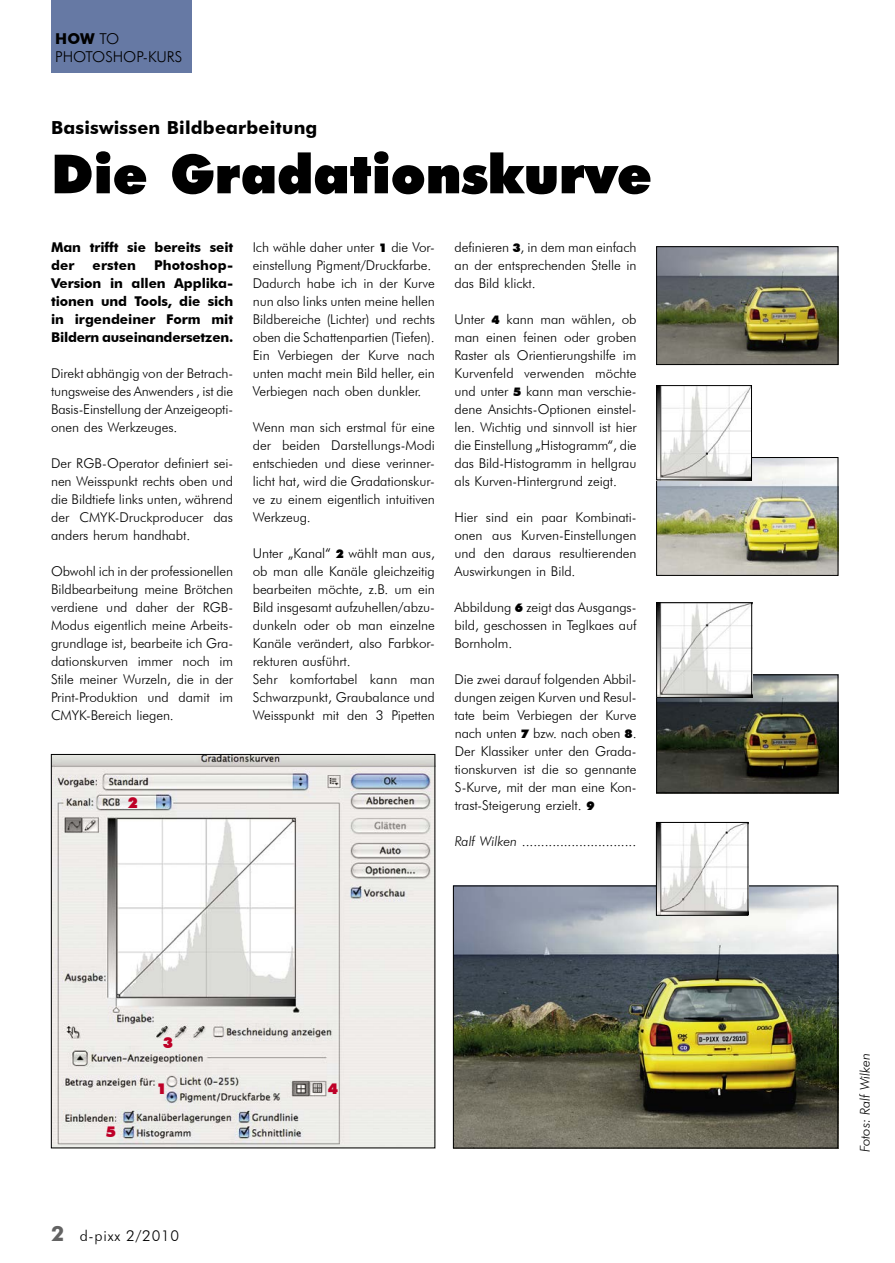
<style>
.page{position:relative;width:895px;height:1263px;background:#fff}
.page>*{position:absolute;margin:0;border:0;box-sizing:border-box;transform-origin:0 0}
.Headline_36{font:900 54px "Futura BT";letter-spacing:-.005em;color:#000}
.Headline_12{font:700 18px "Futura BT";letter-spacing:.01em;color:#000}
.t1{font:300 15px "Futura BT";color:#000}
.t2{font:300 15px "Futura BT";letter-spacing:.05em;color:#000}
.t3{font:700 15px "Futura BT";color:#000}
.t4{font:900 15px "Futura BT";color:#be0027}
.Lauftext{font:300 13.5px/18px "Futura BT";letter-spacing:-.005em;color:#000;text-align:justify}
.Lauftext-2{font:700 13.5px/18px "Futura BT";letter-spacing:-.005em;color:#000}
.t5{font:italic 300 13.5px "Futura BT";color:#000}
.s1{font-weight:300}
.s2{font-weight:900;font-size:12px}
.s3{font-style:italic}
.s4{font-weight:700;font-size:21px;color:#636363}
</style>
<div class="page">
<div style="left:51px;top:0;width:140px;height:72px;background:#6679a4"></div>
<img style="left:53px;top:756px;width:380px;height:390px">
<div style="left:51px;top:754px;width:384px;height:394px;border:1px solid #000"></div>
<img style="left:455px;top:887px;width:380px;height:259px">
<div style="left:453px;top:885px;width:384px;height:263px;border:1px solid #000"></div>
<img style="left:658px;top:248px;width:178px;height:115px">
<div style="left:656px;top:246px;width:182px;height:119px;border:1px solid #000"></div>
<img style="left:658px;top:459px;width:178px;height:115px">
<div style="left:656px;top:457px;width:182px;height:119px;border:1px solid #000"></div>
<img style="left:658px;top:387px;width:91px;height:91px">
<div style="left:656px;top:385px;width:95px;height:95px;border:1px solid #000"></div>
<img style="left:658px;top:824px;width:87px;height:89px">
<div style="left:656px;top:822px;width:91px;height:93px;border:1px solid #000"></div>
<img style="left:658px;top:676px;width:178px;height:115px">
<div style="left:656px;top:674px;width:182px;height:119px;border:1px solid #000"></div>
<img style="left:658px;top:604px;width:91px;height:92px">
<div style="left:656px;top:602px;width:95px;height:96px;border:1px solid #000"></div>
<p class="t3" style="left:55px;top:29px;width:65px">HOW <span class="s1">TO</span></p>
<p class="t1" style="left:55px;top:47px;width:128px">PHOTOSHOP-KURS</p>
<p class="Headline_12" style="left:51px;top:117px;width:268px">Basiswissen Bildbearbeitung</p>
<p class="Headline_36" style="left:51px;top:141px;width:602px">Die Gradationskurve</p>
<p class="Lauftext-2" style="left:51px;top:238px;width:184px">Man trifft sie bereits seit der</p>
<p class="Lauftext-2" style="left:51px;top:256px;width:184px;text-align:justify;text-indent:103px">Photoshop-Version in allen Applika&shy;tionen und Tools, die sich in irgendeiner Form mit Bildern auseinandersetzen.</p>
<p class="Lauftext" style="left:51px;top:364px;width:183px">Direkt abhängig von der Betrach&shy;tungsweise des Anwenders , ist die Basis-Einstellung der Anzeigeopti&shy;onen des Werkzeuges.</p>
<p class="Lauftext" style="left:51px;top:454px;width:183px">Der RGB-Operator definiert sei&shy;nen Weisspunkt rechts oben und die Bildtiefe links unten, während der CMYK-Druckproducer das anders herum handhabt.</p>
<p class="Lauftext" style="left:51px;top:562px;width:184px">Obwohl ich in der professionellen Bildbearbeitung meine Brötchen verdiene und daher der RGB-Modus eigentlich meine Arbeits&shy;grundlage ist, bearbeite ich Gra&shy;dationskurven immer noch im Stile meiner Wurzeln, die in der Print-Produktion und damit im CMYK-Bereich liegen.</p>
<p class="Lauftext-2" style="left:93px;top:256px;width:45px">ersten</p>
<p class="Lauftext" style="left:253px;top:238px;width:183px">Ich wähle daher unter <span class="s2">1</span> die Vor&shy;einstellung Pigment/Druckfarbe.</p>
<p class="Lauftext" style="left:253px;top:274px;width:183px">Dadurch habe ich in der Kurve nun also links unten meine hellen Bildbereiche (Lichter) und rechts oben die Schattenpartien (Tiefen).<br>Ein Verbiegen der Kurve nach unten macht mein Bild heller, ein Verbiegen nach oben dunkler.</p>
<p class="Lauftext" style="left:253px;top:418px;width:183px">Wenn man sich erstmal für eine der beiden Darstellungs-Modi entschieden und diese verinner&shy;licht hat, wird die Gradationskur&shy;ve zu einem eigentlich intuitiven Werkzeug.</p>
<p class="Lauftext" style="left:253px;top:544px;width:183px">Unter „Kanal“ <span class="s2">2</span> wählt man aus, ob man alle Kanäle gleichzeitig bearbeiten möchte, z.B. um ein Bild insgesamt aufzuhellen/abzu&shy;dunkeln oder ob man einzelne Kanäle verändert, also Farbkor&shy;rekturen ausführt.</p>
<p class="Lauftext" style="left:253px;top:670px;width:184px">Sehr komfortabel kann man Schwarzpunkt, Graubalance und Weisspunkt mit den 3 Pipetten</p>
<p class="t4" style="left:128px;top:793px;width:12px">2</p>
<p class="Lauftext" style="left:454px;top:238px;width:183px">definieren <span class="s2">3</span>, in dem man einfach an der entsprechenden Stelle in das Bild klickt.</p>
<p class="Lauftext" style="left:454px;top:310px;width:184px">Unter <span class="s2">4</span> kann man wählen, ob man einen feinen oder groben Raster als Orientierungshilfe im Kurvenfeld verwenden möchte und unter <span class="s2">5</span> kann man verschie&shy;dene Ansichts-Optionen einstel&shy;len. Wichtig und sinnvoll ist hier die Einstellung „Histogramm“, die das Bild-Histogramm in hellgrau als Kurven-Hintergrund zeigt.</p>
<p class="Lauftext" style="left:454px;top:508px;width:183px">Hier sind ein paar Kombinati&shy;onen aus Kurven-Einstellungen und den daraus resultierenden Auswirkungen in Bild.</p>
<p class="Lauftext" style="left:454px;top:598px;width:183px">Abbildung <span class="s2">6</span> zeigt das Ausgangs&shy;bild, geschossen in Teglkaes auf Bornholm.</p>
<p class="Lauftext" style="left:454px;top:670px;width:183px">Die zwei darauf folgenden Abbil&shy;dungen zeigen Kurven und Resul&shy;tate beim Verbiegen der Kurve nach unten <span class="s2">7</span> bzw. nach oben <span class="s2">8</span>.</p>
<p class="Lauftext" style="left:454px;top:742px;width:183px">Der Klassiker unter den Grada&shy;tionskurven ist die so gennante S-Kurve, mit der man eine Kon&shy;trast-Steigerung erzielt. <span class="s2">9</span></p>
<p class="Lauftext" style="left:454px;top:832px;width:183px"><span class="s3">Ralf Wilken</span> ..............................</p>
<p class="t4" style="left:163px;top:1034px;width:12px">3</p>
<p class="t4" style="left:106px;top:1122px;width:12px">5</p>
<p class="t4" style="left:156px;top:1080px;width:12px">1</p>
<p class="t4" style="left:327px;top:1080px;width:12px">4</p>
<p class="t2" style="left:51px;top:1226px;width:129px"><span class="s4">2</span> d-pixx 2/2010</p>
<p class="t5" style="left:856px;top:1152px;width:101px;rotate:-90deg">Fotos: Ralf Wilken</p>
</div>
